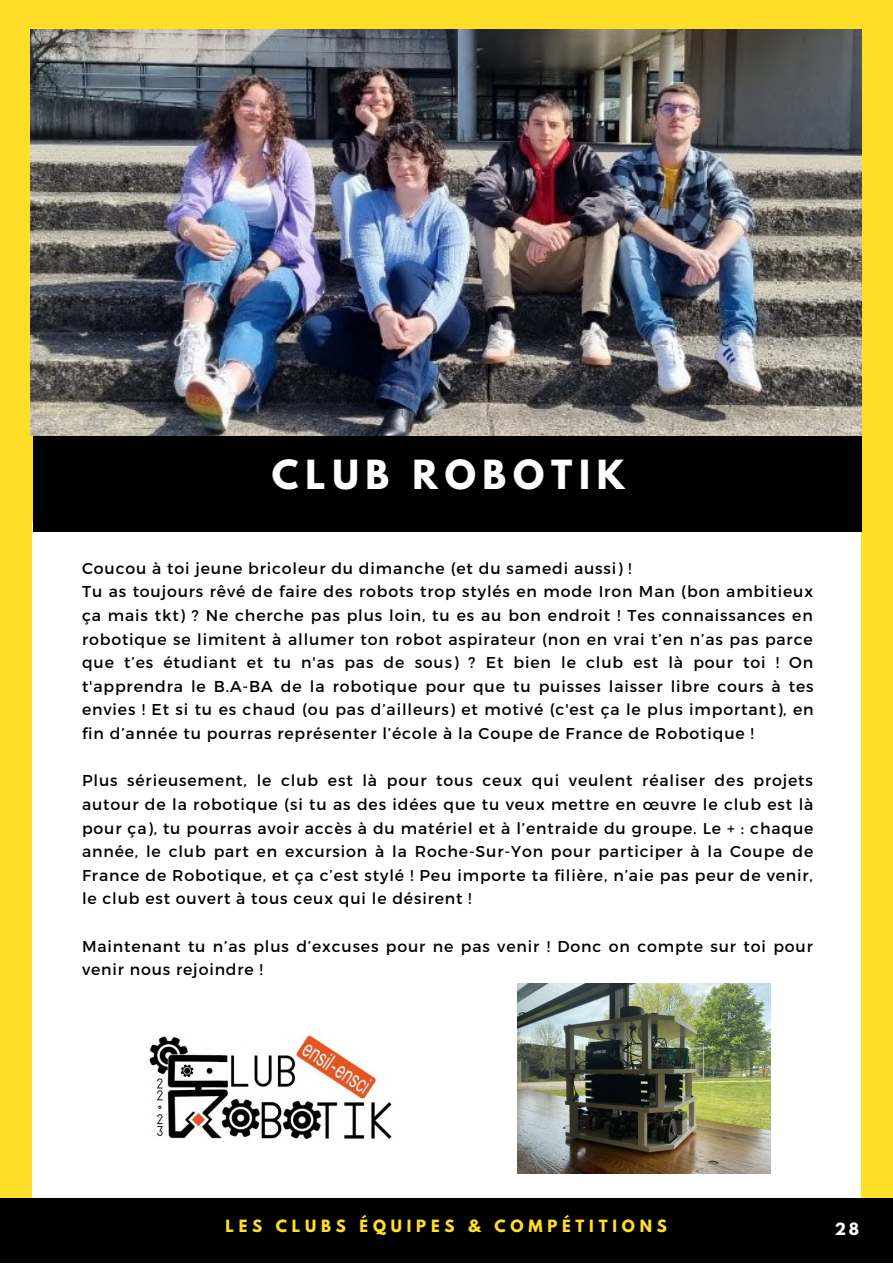
<style>
.page{position:relative;width:893px;height:1264px;background:#fff}
.page>*{position:absolute;margin:0;border:0;box-sizing:border-box;transform-origin:0 0}
.t1{font:700 35.55px "League Spartan";letter-spacing:.19em;color:#fff}
.t2{font:15.75px/23.5px "Montserrat";letter-spacing:.055em;color:#000;text-align:justify}
.t3{font:700 15px "League Spartan";letter-spacing:.32em;color:#ffde27}
.t4{font:700 15px "League Spartan";color:#fff}
</style>
<div class="page">
<div style="left:0;top:0;width:892px;height:1262px;background:#ffde27"></div>
<div style="left:32px;top:522px;width:829px;height:740px;background:#fff"></div>
<div style="left:33px;top:430px;width:828px;height:102px;background:#000"></div>
<img style="left:31px;top:29px;width:830px;height:406px">
<div style="left:0;top:1198px;width:892px;height:64px;background:#000"></div>
<img style="left:517px;top:983px;width:253px;height:190px">
<img style="left:149px;top:1035px;width:243px;height:104px">
<p class="t1" style="left:272px;top:457px;width:354px">CLUB ROBOTIK</p>
<p class="t2" style="left:82px;top:555px;width:551px">Coucou à toi jeune bricoleur du dimanche (et du samedi aussi) !</p>
<p class="t2" style="left:82px;top:579px;width:733px">Tu as toujours rêvé de faire des robots trop stylés en mode Iron Man (bon ambitieux ça mais tkt) ? Ne cherche pas plus loin, tu es au bon endroit ! Tes connaissances en robotique se limitent à allumer ton robot aspirateur (non en vrai t’en n’as pas parce que t’es étudiant et tu n'as pas de sous) ? Et bien le club est là pour toi ! On t'apprendra le B.A-BA de la robotique pour que tu puisses laisser libre cours à tes envies ! Et si tu es chaud (ou pas d’ailleurs) et motivé (c'est ça le plus important), en fin d’année tu pourras représenter l’école à la Coupe de France de Robotique !</p>
<p class="t2" style="left:82px;top:768px;width:732px">Plus sérieusement, le club est là pour tous ceux qui veulent réaliser des projets autour de la robotique (si tu as des idées que tu veux mettre en œuvre le club est là pour ça), tu pourras avoir accès à du matériel et à l’entraide du groupe. Le + : chaque année, le club part en excursion à la Roche-Sur-Yon pour participer à la Coupe de France de Robotique, et ça c’est stylé ! Peu importe ta filière, n’aie pas peur de venir, le club est ouvert à tous ceux qui le désirent !</p>
<p class="t2" style="left:82px;top:933px;width:732px">Maintenant tu n’as plus d’excuses pour ne pas venir ! Donc on compte sur toi pour venir nous rejoindre !</p>
<p class="t3" style="left:225px;top:1218px;width:443px">LES CLUBS ÉQUIPES &amp; COMPÉTITIONS</p>
<p class="t4" style="left:834px;top:1221px;width:26px">28</p>
</div>
